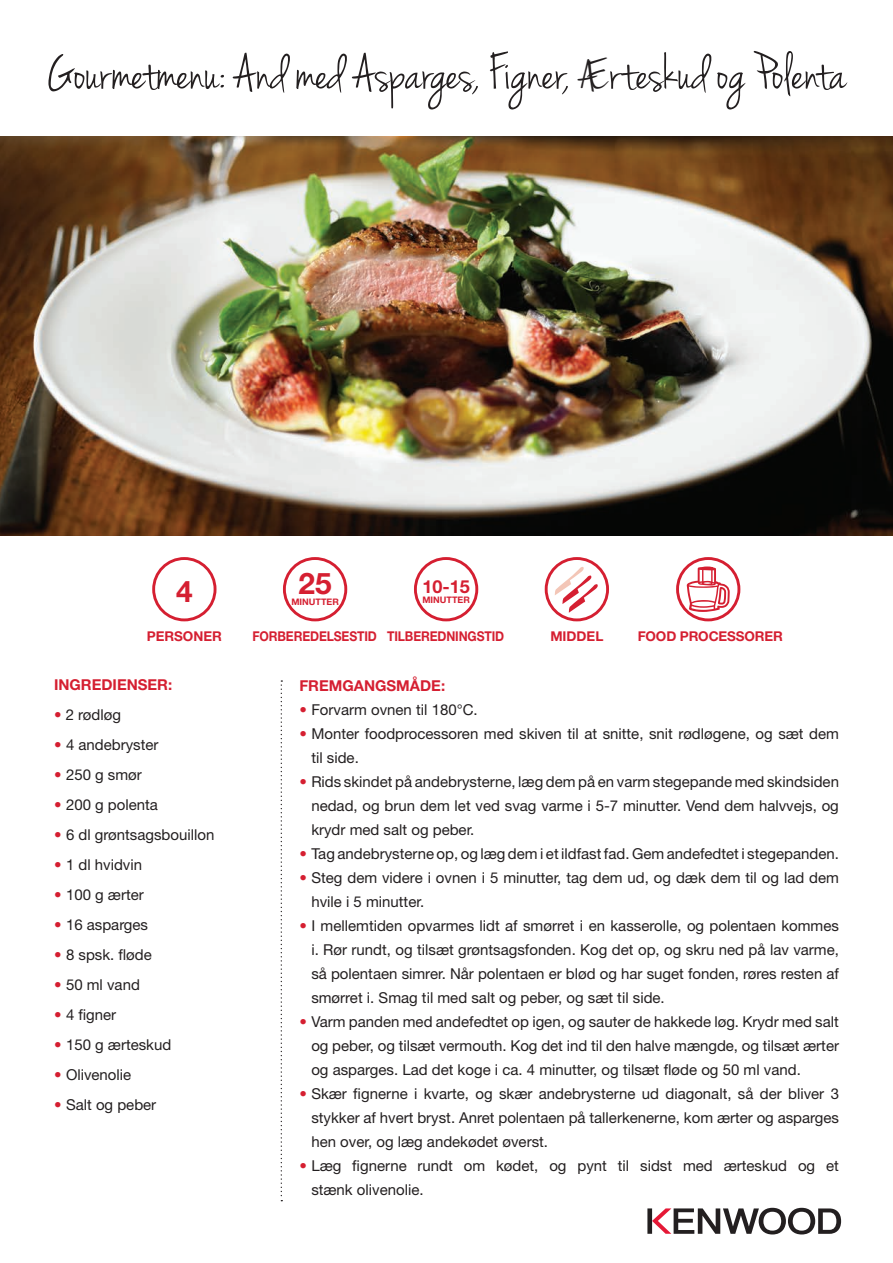
<style>
.page{position:relative;width:893px;height:1263px;background:#fff}
.page>*{position:absolute;margin:0;border:0;box-sizing:border-box;transform-origin:0 0}
.t1{font:54px "Jenna Sue";color:#231f20}
.t2{font:700 29.7px "Helvetica Neue LT Std";color:#d51f31}
.t3{font:700 18px "Helvetica Neue LT Std";color:#d51f31}
.t4{font:15px/24px "Helvetica Neue LT Std";color:#231f20;text-align:justify}
.t5{font:700 15px "Helvetica Neue LT Std";color:#d51f31}
.t6{font:700 13.5px "Helvetica Neue LT Std";letter-spacing:-.01em;color:#d51f31;scale:.9 1}
.t7{font:700 13.5px "Helvetica Neue LT Std";letter-spacing:-.01em;color:#d51f31}
.t8{font:700 9px "Helvetica Neue LT Std";color:#d51f31}
.s1{font-size:45px}
.s2{color:#d51f31}
</style>
<div class="page">
<div style="left:676px;top:557px;width:64px;height:64px;border:3px solid #d51f31;border-radius:50%"></div>
<svg style="left:687px;top:566px;width:43px;height:46px"></svg>
<img style="left:0;top:136px;width:893px;height:400px">
<svg style="left:281px;top:680px;width:1px;height:521px"></svg>
<div style="left:283px;top:557px;width:64px;height:64px;border:3px solid #d51f31;border-radius:50%"></div>
<div style="left:414px;top:557px;width:64px;height:64px;border:3px solid #d51f31;border-radius:50%"></div>
<div style="left:152px;top:557px;width:64px;height:64px;border:3px solid #d51f31;border-radius:50%"></div>
<div style="left:545px;top:557px;width:64px;height:64px;border:3px solid #d51f31;border-radius:50%"></div>
<svg style="left:555px;top:566px;width:43px;height:47px"></svg>
<svg style="left:647px;top:1208px;width:194px;height:26px"></svg>
<p class="t1" style="left:47px;top:42px;width:801px">Gourmetmenu: And med Asparges, Figner, <span class="s1">AE</span>rteskud og Polenta</p>
<p class="t2" style="left:176px;top:573px;width:18px">4</p>
<p class="t2" style="left:299px;top:565px;width:35px">25</p>
<p class="t8" style="left:291px;top:596px;width:49px">MINUTTER</p>
<p class="t3" style="left:422px;top:575px;width:49px">10-15</p>
<p class="t8" style="left:422px;top:595px;width:49px">MINUTTER</p>
<p class="t7" style="left:147px;top:628px;width:77px">PERSONER</p>
<p class="t6" style="left:252px;top:628px;width:140px">FORBEREDELSESTID</p>
<p class="t6" style="left:387px;top:628px;width:132px">TILBEREDNINGSTID</p>
<p class="t7" style="left:550px;top:628px;width:54px">MIDDEL</p>
<p class="t7" style="left:638px;top:628px;width:147px">FOOD PROCESSORER</p>
<p class="t5" style="left:54px;top:675px;width:120px">INGREDIENSER:</p>
<p class="t4" style="left:54px;top:702px;width:68px"><span class="s2">•</span> 2 rødløg</p>
<p class="t4" style="left:54px;top:732px;width:106px"><span class="s2">•</span> 4 andebryster</p>
<p class="t4" style="left:54px;top:762px;width:89px"><span class="s2">•</span> 250 g smør</p>
<p class="t4" style="left:54px;top:792px;width:105px"><span class="s2">•</span> 200 g polenta</p>
<p class="t4" style="left:54px;top:822px;width:162px"><span class="s2">•</span> 6 dl grøntsagsbouillon</p>
<p class="t4" style="left:54px;top:852px;width:90px"><span class="s2">•</span> 1 dl hvidvin</p>
<p class="t4" style="left:54px;top:882px;width:91px"><span class="s2">•</span> 100 g ærter</p>
<p class="t4" style="left:54px;top:912px;width:96px"><span class="s2">•</span> 16 asparges</p>
<p class="t4" style="left:54px;top:942px;width:99px"><span class="s2">•</span> 8 spsk. fløde</p>
<p class="t4" style="left:54px;top:972px;width:87px"><span class="s2">•</span> 50 ml vand</p>
<p class="t4" style="left:54px;top:1002px;width:64px"><span class="s2">•</span> 4 figner</p>
<p class="t4" style="left:54px;top:1032px;width:119px"><span class="s2">•</span> 150 g ærteskud</p>
<p class="t4" style="left:54px;top:1062px;width:79px"><span class="s2">•</span> Olivenolie</p>
<p class="t4" style="left:54px;top:1092px;width:104px"><span class="s2">•</span> Salt og peber</p>
<p class="t5" style="left:299px;top:676px;width:147px">FREMGANGSMÅDE:</p>
<p class="t4" style="left:299px;top:697px;width:180px"><span class="s2">•</span> Forvarm ovnen til 180°C.</p>
<p class="t4" style="left:311px;top:721px;width:529px;text-indent:-12px"><span class="s2">•</span> Monter foodprocessoren med skiven til at snitte, snit rødløgene, og sæt dem til side.</p>
<p class="t4" style="left:311px;top:769px;width:529px;text-indent:-12px"><span class="s2">•</span> Rids skindet på andebrysterne, læg dem på en varm stegepande med skindsiden nedad, og brun dem let ved svag varme i 5-7 minutter. Vend dem halvvejs, og krydr med salt og peber.</p>
<p class="t4" style="left:299px;top:841px;width:541px"><span class="s2">•</span> Tag andebrysterne op, og læg dem i et ildfast fad. Gem andefedtet i stegepanden.</p>
<p class="t4" style="left:311px;top:865px;width:529px;text-indent:-12px"><span class="s2">•</span> Steg dem videre i ovnen i 5 minutter, tag dem ud, og dæk dem til og lad dem hvile i 5 minutter.</p>
<p class="t4" style="left:311px;top:913px;width:529px;text-indent:-12px"><span class="s2">•</span> I mellemtiden opvarmes lidt af smørret i en kasserolle, og polentaen kommes i. Rør rundt, og tilsæt grøntsagsfonden. Kog det op, og skru ned på lav varme, så polentaen simrer. Når polentaen er blød og har suget fonden, røres resten af smørret i. Smag til med salt og peber, og sæt til side.</p>
<p class="t4" style="left:311px;top:1009px;width:529px;text-indent:-12px"><span class="s2">•</span> Varm panden med andefedtet op igen, og sauter de hakkede løg. Krydr med salt og peber, og tilsæt vermouth. Kog det ind til den halve mængde, og tilsæt ærter og asparges. Lad det koge i ca. 4 minutter, og tilsæt fløde og 50 ml vand.</p>
<p class="t4" style="left:311px;top:1081px;width:529px;text-indent:-12px"><span class="s2">•</span> Skær fignerne i kvarte, og skær andebrysterne ud diagonalt, så der bliver 3 stykker af hvert bryst. Anret polentaen på tallerkenerne, kom ærter og asparges hen over, og læg andekødet øverst.</p>
<p class="t4" style="left:311px;top:1153px;width:529px;text-indent:-12px"><span class="s2">•</span> Læg fignerne rundt om kødet, og pynt til sidst med ærteskud og et stænk olivenolie.</p>
</div>
